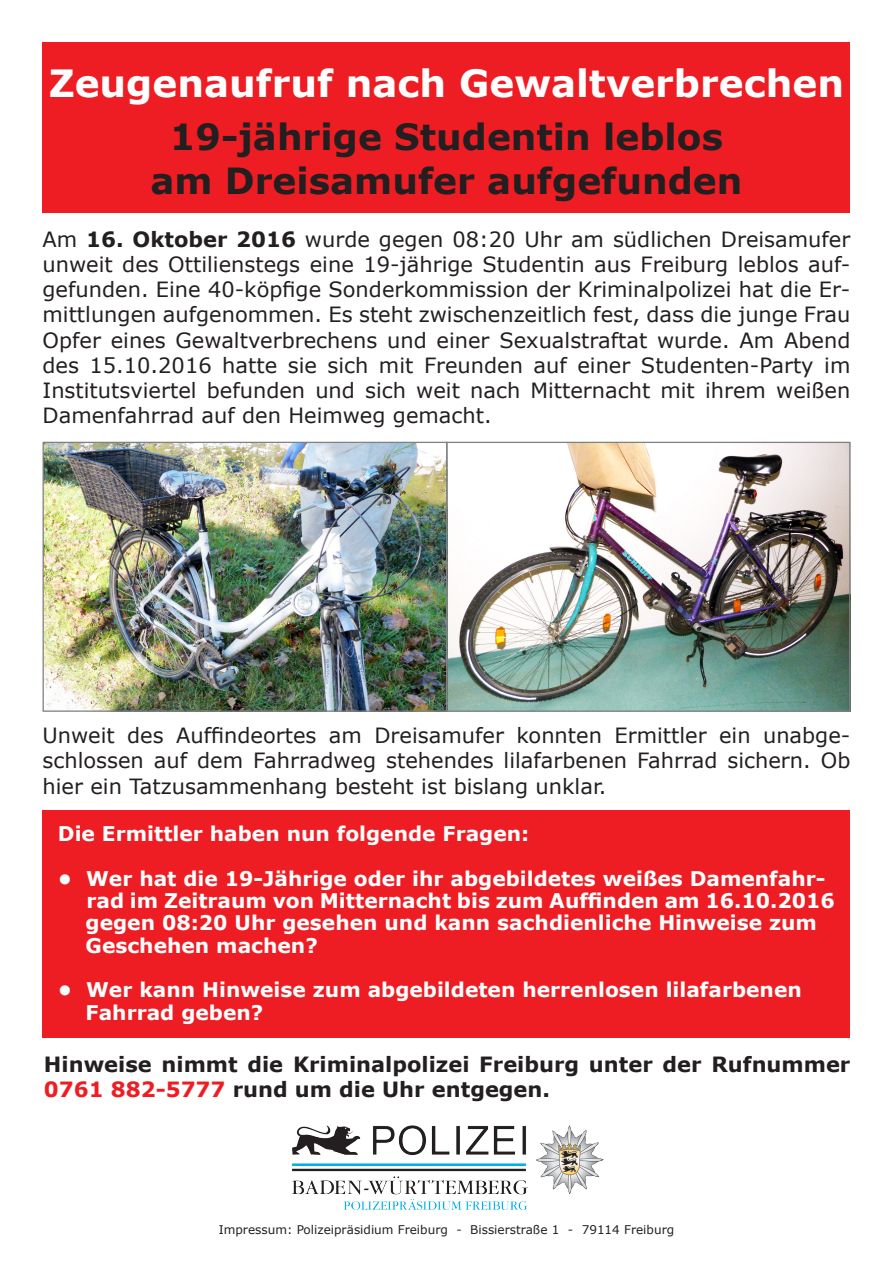
<style>
.page{position:relative;width:893px;height:1263px;background:#fff}
.page>*{position:absolute;margin:0;border:0;box-sizing:border-box;transform-origin:0 0}
.t1{font:700 37.5px "Verdana";color:#fff}
.t2{font:700 36px "Verdana";color:#231f20}
.t3{font:21px/25.2px "Verdana";color:#231f20;text-align:justify}
.t4{font:700 21px/25.2px "Verdana";color:#231f20}
.t5{font:700 20.25px/22.4px "Verdana";color:#fff}
.t6{font:12px "Verdana";color:#231f20}
.s1{font-weight:700}
.s2{color:#ee1d23}
</style>
<div class="page">
<div style="left:43px;top:43px;width:807px;height:170px;background:#ee1d23"></div>
<img style="left:292px;top:1126px;width:312px;height:84px">
<img style="left:45px;top:444px;width:803px;height:266px">
<div style="left:43px;top:810px;width:807px;height:227px;background:#ee1d23"></div>
<div style="left:43px;top:442px;width:404px;height:270px;border:1px solid #808285"></div>
<div style="left:446px;top:442px;width:404px;height:270px;border:1px solid #808285"></div>
<p class="t1" style="left:49px;top:59px;width:797px">Zeugenaufruf nach Gewaltverbrechen</p>
<p class="t2" style="left:170px;top:114px;width:554px">19-jährige Studentin leblos</p>
<p class="t2" style="left:150px;top:158px;width:593px">am Dreisamufer aufgefunden</p>
<p class="t3" style="left:43px;top:226px;width:809px">Am <span class="s1">16. Oktober 2016</span> wurde gegen 08:20 Uhr am südlichen Dreisamufer unweit des Ottilienstegs eine 19-jährige Studentin aus Freiburg leblos auf&shy;gefunden. Eine 40-köpfige Sonderkommission der Kriminalpolizei hat die Er&shy;mittlungen aufgenommen. Es steht zwischenzeitlich fest, dass die junge Frau Opfer eines Gewaltverbrechens und einer Sexualstraftat wurde. Am Abend des 15.10.2016 hatte sie sich mit Freunden auf einer Studenten-Party im Institutsviertel befunden und sich weit nach Mitternacht mit ihrem weißen Damenfahrrad auf den Heimweg gemacht.</p>
<p class="t3" style="left:43px;top:722px;width:809px">Unweit des Auffindeortes am Dreisamufer konnten Ermittler ein unabge&shy;schlossen auf dem Fahrradweg stehendes lilafarbenen Fahrrad sichern. Ob hier ein Tatzusammenhang besteht ist bislang unklar.</p>
<p class="t5" style="left:58px;top:821px;width:473px">Die Ermittler haben nun folgende Fragen:</p>
<p class="t5" style="left:87px;top:866px;width:750px;text-indent:-29px">• Wer hat die 19-Jährige oder ihr abgebildetes weißes Damenfahr&shy;rad im Zeitraum von Mitternacht bis zum Auffinden am 16.10.2016</p>
<p class="t5" style="left:86px;top:911px;width:733px">gegen 08:20 Uhr gesehen und kann sachdienliche Hinweise zum</p>
<p class="t5" style="left:86px;top:933px;width:234px">Geschehen machen?</p>
<p class="t5" style="left:58px;top:978px;width:745px">• Wer kann Hinweise zum abgebildeten herrenlosen lilafarbenen</p>
<p class="t5" style="left:86px;top:1001px;width:179px">Fahrrad geben?</p>
<p class="t4" style="left:44px;top:1051px;width:808px">Hinweise nimmt die Kriminalpolizei Freiburg unter der Rufnummer<br><span class="s2">0761 882-5777</span> rund um die Uhr entgegen.</p>
<p class="t6" style="left:219px;top:1222px;width:457px">Impressum: Polizeipräsidium Freiburg - Bissierstraße 1 - 79114 Freiburg</p>
</div>
